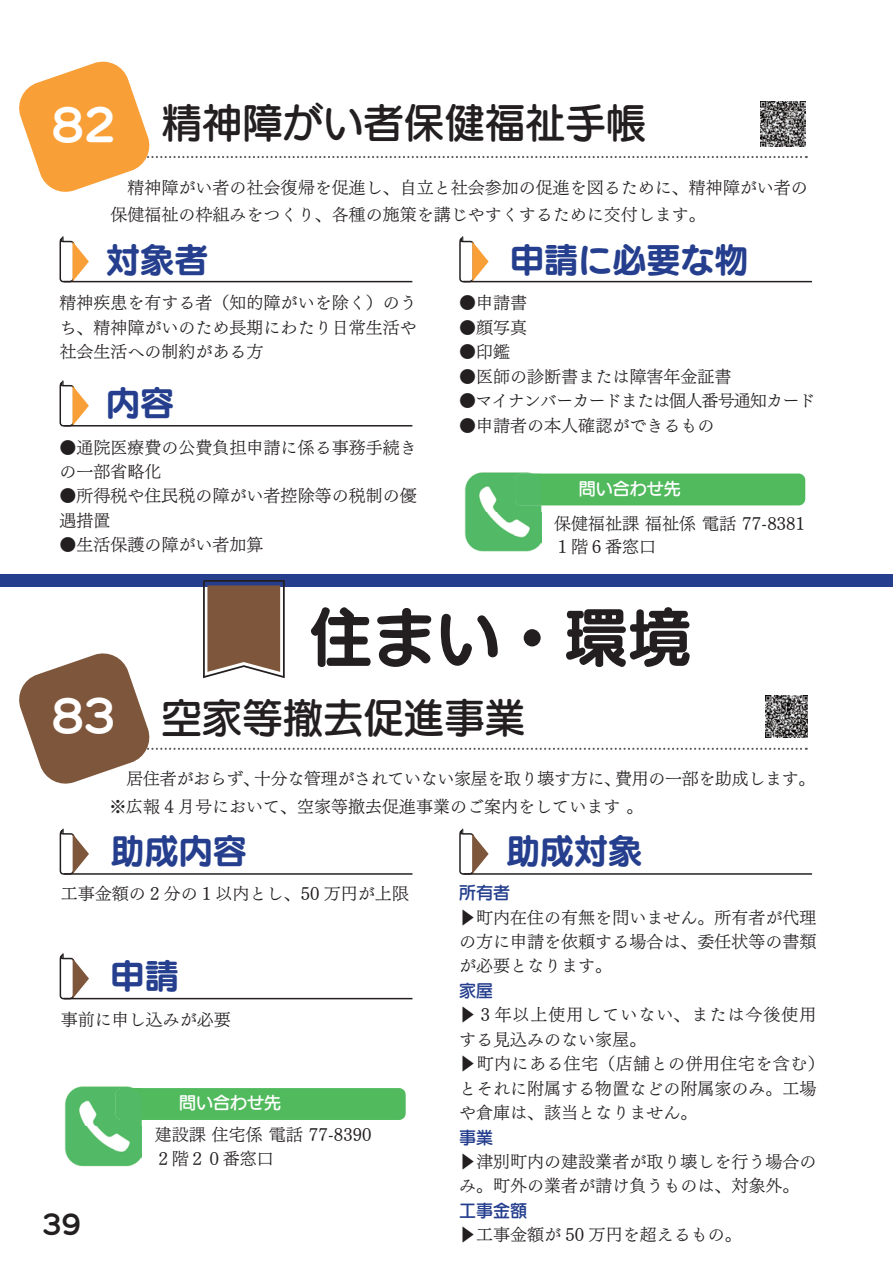
<style>
.page{position:relative;width:893px;height:1263px;background:#fff}
.page>*{position:absolute;margin:0;border:0;box-sizing:border-box;transform-origin:0 0}
.t1{font:63.75px "UD Marugo Large Pr 6 N B";color:#231f20}
.t2{font:42.45px "UD Marugo Large Pr 6 N B";color:#fff}
.t3{font:40.35px "UD Marugo Large Pr 6 N DB";color:#231f20}
.t4{font:34.05px "UD Marugo Large Pr 6 N B";color:#253f8e}
.t5{font:25.5px "UD Marugo Large Pr 6 N B";color:#231f20}
.t6{font:16.95px/24.5px "UD Mincho Pr 6 N L";color:#231f20}
.t7{font:16.95px/27.3px "UD Mincho Pr 6 N L";letter-spacing:-.02em;color:#231f20}
.t8{font:16.95px "UD Mincho Pr 6 N L";letter-spacing:-.05em;color:#231f20}
.t9{font:16.95px "UD Marugo Large Pr 6 N DB";color:#fff}
.t10{font:16.95px "UD Marugo Large Pr 6 N DB";color:#253f8e}
</style>
<div class="page">
<svg style="left:19px;top:61px;width:788px;height:131px"></svg>
<svg style="left:59px;top:236px;width:30px;height:47px"></svg>
<hr style="left:64px;top:281px;width:348px;height:1px;background:#231f20">
<svg style="left:59px;top:380px;width:30px;height:47px"></svg>
<hr style="left:64px;top:425px;width:348px;height:1px;background:#231f20">
<svg style="left:459px;top:236px;width:30px;height:47px"></svg>
<hr style="left:463px;top:281px;width:349px;height:1px;background:#231f20">
<div style="left:515px;top:473px;width:290px;height:32px;background:#51ba5d;border-radius:7px"></div>
<img style="left:464px;top:472px;width:77px;height:80px">
<img style="left:515px;top:473px;width:26px;height:32px">
<div style="left:0;top:574px;width:893px;height:12px;background:#253f8e"></div>
<svg style="left:16px;top:580px;width:791px;height:204px"></svg>
<svg style="left:459px;top:828px;width:30px;height:47px"></svg>
<hr style="left:463px;top:873px;width:349px;height:2px;background:#231f20">
<svg style="left:59px;top:828px;width:30px;height:47px"></svg>
<hr style="left:64px;top:873px;width:348px;height:2px;background:#231f20">
<svg style="left:59px;top:953px;width:30px;height:47px"></svg>
<hr style="left:64px;top:998px;width:348px;height:1px;background:#231f20">
<div style="left:116px;top:1088px;width:290px;height:32px;background:#51ba5d;border-radius:7px"></div>
<img style="left:64px;top:1086px;width:78px;height:81px">
<img style="left:116px;top:1088px;width:26px;height:32px">
<img style="left:766px;top:695px;width:42px;height:42px">
<img style="left:761px;top:102px;width:45px;height:45px">
<h3 class="t3" style="left:162px;top:100px;width:486px">精神障がい者保健福祉手帳</h3>
<p class="t6" style="left:111px;top:173px;width:699px;line-height:27.3px">　精神障がい者の社会復帰を促進し、自立と社会参加の促進を図るために、精神障がい者の保健福祉の枠組みをつくり、各種の施策を講じやすくするために交付します。</p>
<h2 class="t2" style="left:52px;top:101px;width:66px">82</h2>
<h3 class="t4" style="left:106px;top:242px;width:104px">対象者</h3>
<p class="t6" style="left:60px;top:289px;width:359px;text-align:justify">精神疾患を有する者（知的障がいを除く）のうち、精神障がいのため長期にわたり日常生活や社会生活への制約がある方</p>
<h3 class="t4" style="left:106px;top:385px;width:70px">内容</h3>
<p class="t6" style="left:60px;top:434px;width:359px">●通院医療費の公費負担申請に係る事務手続きの一部省略化</p>
<p class="t6" style="left:60px;top:482px;width:359px">●所得税や住民税の障がい者控除等の税制の優遇措置</p>
<p class="t6" style="left:60px;top:531px;width:206px">●生活保護の障がい者加算</p>
<h3 class="t4" style="left:510px;top:242px;width:240px">申請に必要な物</h3>
<p class="t6" style="left:459px;top:289px;width:70px">●申請書</p>
<p class="t6" style="left:459px;top:314px;width:70px">●顔写真</p>
<p class="t6" style="left:459px;top:338px;width:53px">●印鑑</p>
<p class="t6" style="left:459px;top:363px;width:274px">●医師の診断書または障害年金証書</p>
<p class="t8" style="left:459px;top:386px;width:358px">●マイナンバーカードまたは個人番号通知カード</p>
<p class="t6" style="left:459px;top:412px;width:257px">●申請者の本人確認ができるもの</p>
<p class="t9" style="left:579px;top:479px;width:104px">問い合わせ先</p>
<p class="t6" style="left:554px;top:511px;width:252px;line-height:22.4px">保健福祉課 福祉係 電話 77-8381<br>１階６番窓口</p>
<h1 class="t1" style="left:309px;top:602px;width:384px">住まい・環境</h1>
<h3 class="t3" style="left:162px;top:695px;width:365px">空家等撤去促進事業</h3>
<p class="t7" style="left:109px;top:764px;width:707px">　居住者がおらず、十分な管理がされていない家屋を取り壊す方に、費用の一部を助成します。※広報 4 月号において、空家等撤去促進事業のご案内をしています 。</p>
<h2 class="t2" style="left:52px;top:693px;width:66px">83</h2>
<h3 class="t4" style="left:111px;top:832px;width:138px">助成内容</h3>
<h3 class="t4" style="left:506px;top:832px;width:138px">助成対象</h3>
<p class="t6" style="left:61px;top:880px;width:350px">工事金額の 2 分の 1 以内とし、50 万円が上限</p>
<h3 class="t4" style="left:111px;top:957px;width:70px">申請</h3>
<p class="t6" style="left:61px;top:1006px;width:172px">事前に申し込みが必要</p>
<p class="t9" style="left:179px;top:1094px;width:104px">問い合わせ先</p>
<h3 class="t5" style="left:43px;top:1211px;width:40px">39</h3>
<p class="t6" style="left:155px;top:1121px;width:218px">建設課 住宅係 電話 77-8390<br>２階２０番窓口</p>
<p class="t10" style="left:459px;top:883px;width:53px">所有者</p>
<p class="t6" style="left:459px;top:904px;width:359px;text-align:justify">▶町内在住の有無を問いません。所有者が代理の方に申請を依頼する場合は、委任状等の書類が必要となります。</p>
<p class="t10" style="left:459px;top:981px;width:36px">家屋</p>
<p class="t6" style="left:459px;top:1001px;width:367px">▶ 3 年以上使用していない、または今後使用する見込みのない家屋。<br>▶町内にある住宅（店舗との併用住宅を含む）とそれに附属する物置などの附属家のみ。工場や倉庫は、該当となりません。</p>
<p class="t10" style="left:459px;top:1128px;width:36px">事業</p>
<p class="t6" style="left:459px;top:1148px;width:359px">▶津別町内の建設業者が取り壊しを行う場合のみ。町外の業者が請け負うものは、対象外。</p>
<p class="t10" style="left:459px;top:1201px;width:70px">工事金額</p>
<p class="t6" style="left:459px;top:1221px;width:284px">▶工事金額が 50 万円を超えるもの。</p>
</div>
